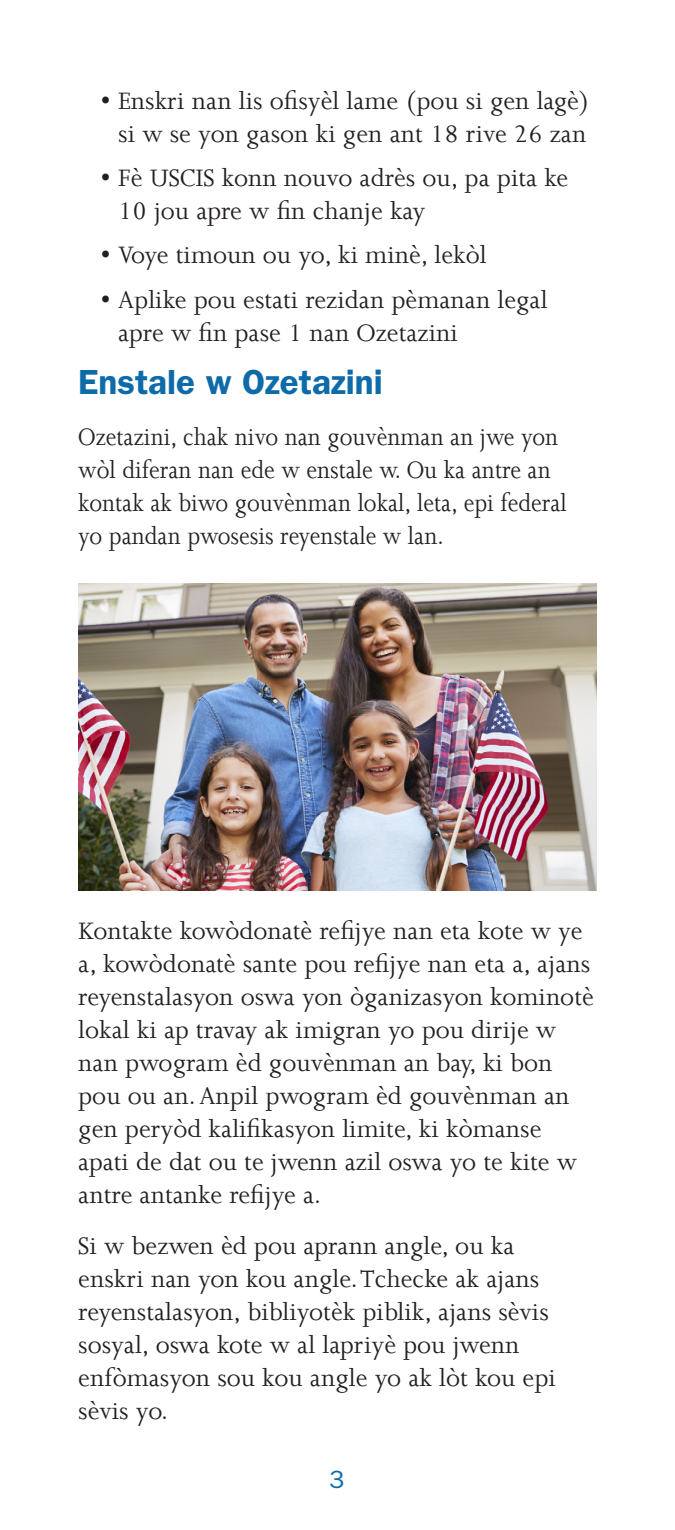
<style>
.page{position:relative;width:675px;height:1530px;background:#fff}
.page>*{position:absolute;margin:0;border:0;box-sizing:border-box;transform-origin:0 0}
.t1{font:600 35px "ITC Franklin Gothic Std";color:#0e6baa}
.t2{font:27.5px/33px "Joanna";color:#231f20}
.t3{font:27.5px/33px "Joanna";color:#231f20;scale:.91 1}
.t4{font:25px "ITC Franklin Gothic Std";color:#0e6baa}
</style>
<div class="page">
<img style="left:78px;top:583px;width:519px;height:308px">
<p class="t2" style="left:101px;top:83px;width:491px;text-align:center">• Enskri nan lis ofisyèl lame (pou si gen lagè) si w se yon gason ki gen ant 18 rive 26 zan</p>
<p class="t2" style="left:118px;top:161px;width:452px;text-indent:-17px">• Fè USCIS konn nouvo adrès ou, pa pita ke<br>10 jou apre w fin chanje kay</p>
<p class="t2" style="left:101px;top:238px;width:387px">• Voye timoun ou yo, ki minè, lekòl</p>
<p class="t2" style="left:118px;top:282px;width:431px;text-indent:-17px">• Aplike pou estati rezidan pèmanan legal apre w fin pase 1 nan Ozetazini</p>
<h2 class="t1" style="left:78px;top:361px;width:306px">Enstale w Ozetazini</h2>
<p class="t3" style="left:78px;top:419px;width:538px">Ozetazini, chak nivo nan gouvènman an jwe yon wòl diferan nan ede w enstale w. Ou ka antre an kontak ak biwo gouvènman lokal, leta, epi federal yo pandan pwosesis reyenstale w lan.</p>
<p class="t2" style="left:78px;top:913px;width:517px">Kontakte kowòdonatè refijye nan eta kote w ye a, kowòdonatè sante pou refijye nan eta a, ajans reyenstalasyon oswa yon òganizasyon kominotè lokal ki ap travay ak imigran yo pou dirije w nan pwogram èd gouvènman an bay, ki bon pou ou an. Anpil pwogram èd gouvènman an gen peryòd kalifikasyon limite, ki kòmanse apati de dat ou te jwenn azil oswa yo te kite w antre antanke refijye a.</p>
<p class="t2" style="left:78px;top:1228px;width:479px">Si w bezwen èd pou aprann angle, ou ka enskri nan yon kou angle. Tchecke ak ajans reyenstalasyon, bibliyotèk piblik, ajans sèvis sosyal, oswa kote w al lapriyè pou jwenn enfòmasyon sou kou angle yo ak lòt kou epi sèvis yo.</p>
<p class="t4" style="left:330px;top:1465px;width:16px">3</p>
</div>
